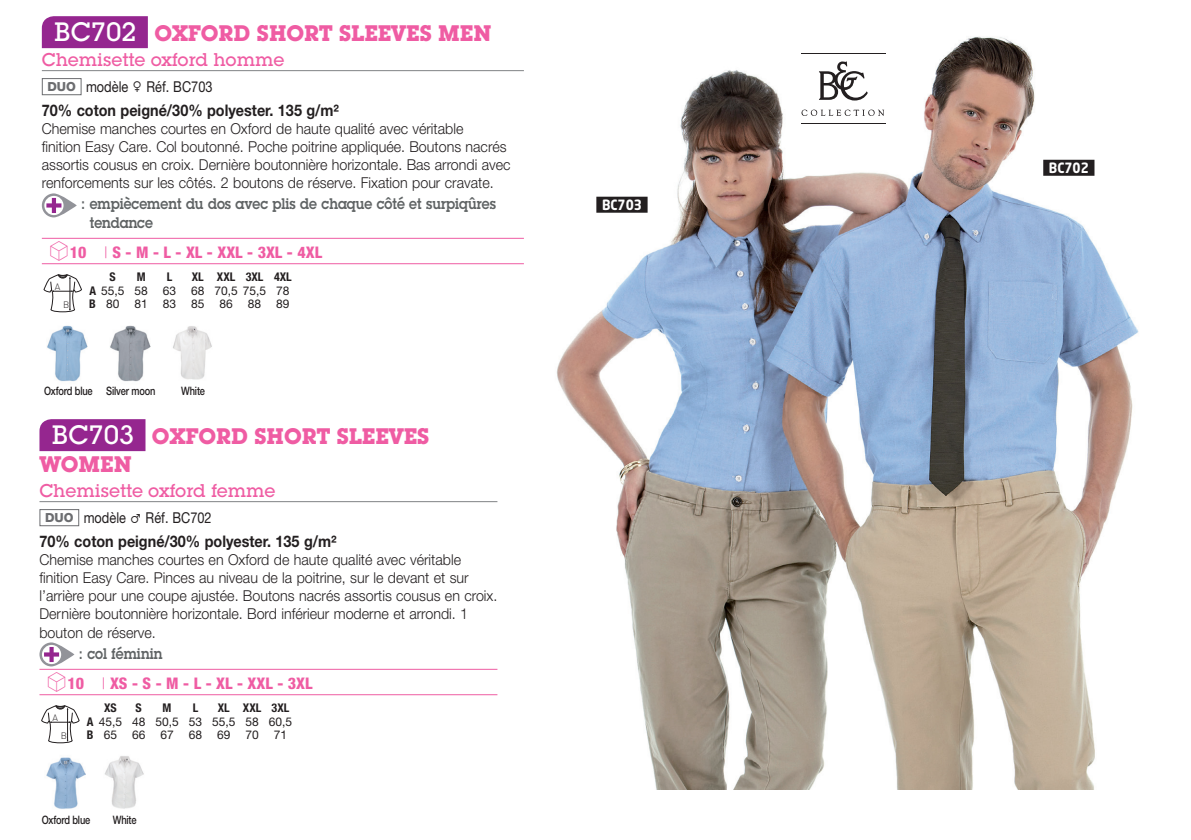
<style>
.page{position:relative;width:1191px;height:840px;background:#fff}
.page>*{position:absolute;margin:0;border:0;box-sizing:border-box;transform-origin:0 0}
.t1{font:700 22px/28px "Lubalin Graph Std";color:#ef5ca3}
.t2{font:500 18px "Lubalin Graph Std";color:#ef5ca3}
.t3{font:700 16px "Helvetica Neue LT";color:#231f20;scale:.9 1}
.t4{font:800 condensed 16px "Helvetica Neue LT";color:#ef5ca3}
.t5{font:300 15px/18px "Helvetica Neue LT";color:#231f20;scale:.95 1}
.t6{font:600 15px/18px "Lubalin Graph Std";color:#5f6364;scale:.9 1}
.t7{font:15px "Helvetica Neue LT";color:#231f20;scale:.85 1}
.t8{font:700 14px "Neo Sans Std";color:#fff;scale:.9 1}
.t9{font:12px/13.6px "Helvetica Neue LT";color:#231f20}
.t10{font:700 condensed 12px "Helvetica Neue LT";color:#231f20}
.t11{font:500 11.6px "Helvetica Neue LT";letter-spacing:-.02em;color:#231f20;scale:.8 1}
.t12{font:300 9.2px "DIN";color:#231f20}
.s1{font-weight:500;font-size:26px;color:#fff}
.s2{font-weight:800;font-size:12.6px;color:#6c6d70}
.s3{font-family:"Linotype Shapeshifter";font-weight:400;font-stretch:normal;font-size:26px}
.s4{font-weight:300}
.s5{font-weight:700;font-stretch:condensed}
</style>
<div class="page">
<img style="left:556px;top:36px;width:583px;height:753px">
<hr style="left:42px;top:70px;width:482px;height:1px;background:#808285">
<hr style="left:42px;top:238px;width:482px;height:1px;background:#ef5ca3">
<hr style="left:42px;top:263px;width:482px;height:1px;background:#ef5ca3">
<div style="left:42px;top:16px;width:106px;height:32px;background:#95268f"></div>
<div style="left:42px;top:78px;width:40px;height:17px;border:1px solid #6c6d70"></div>
<svg style="left:42px;top:193px;width:35px;height:24px"></svg>
<svg style="left:44px;top:196px;width:20px;height:19px"></svg>
<svg style="left:46px;top:198px;width:15px;height:15px"></svg>
<svg style="left:44px;top:274px;width:38px;height:38px"></svg>
<hr style="left:800px;top:53px;width:85px;height:1px;background:#231f20">
<hr style="left:800px;top:123px;width:85px;height:1px;background:#231f20">
<svg style="left:801px;top:109px;width:83px;height:7px"></svg>
<svg style="left:819px;top:61px;width:48px;height:39px"></svg>
<div style="left:1043px;top:160px;width:51px;height:16px;background:#231f20"></div>
<div style="left:320px;top:311px;width:159px;height:62px;border:1px solid #fff;border-radius:28px"></div>
<img style="left:173px;top:326px;width:39px;height:54px">
<img style="left:110px;top:325px;width:40px;height:57px">
<img style="left:47px;top:325px;width:41px;height:57px">
<hr style="left:39px;top:501px;width:458px;height:1px;background:#808285">
<hr style="left:39px;top:668px;width:458px;height:1px;background:#ef5ca3">
<hr style="left:39px;top:693px;width:458px;height:1px;background:#ef5ca3">
<div style="left:39px;top:419px;width:106px;height:32px;background:#95268f"></div>
<div style="left:39px;top:509px;width:40px;height:17px;border:1px solid #6c6d70"></div>
<svg style="left:39px;top:642px;width:35px;height:24px"></svg>
<svg style="left:42px;top:644px;width:19px;height:19px"></svg>
<svg style="left:44px;top:646px;width:15px;height:15px"></svg>
<svg style="left:41px;top:705px;width:38px;height:37px"></svg>
<div style="left:596px;top:196px;width:51px;height:16px;background:#231f20"></div>
<div style="left:311px;top:756px;width:159px;height:62px;border:1px solid #fff;border-radius:28px"></div>
<img style="left:104px;top:756px;width:40px;height:53px">
<img style="left:46px;top:757px;width:39px;height:52px">
<h1 class="t1" style="left:54px;top:19px;width:438px"><span class="s1">BC702</span> OXFORD SHORT SLEEVES MEN</h1>
<p class="t2" style="left:42px;top:48px;width:244px">Chemisette oxford homme</p>
<p class="t7" style="left:47px;top:77px;width:196px"><span class="s2">DUO</span> modèle ♀ Réf. BC703</p>
<p class="t3" style="left:42px;top:101px;width:332px">70% coton peigné/30% polyester. 135 g/m²</p>
<p class="t5" style="left:42px;top:120px;width:495px">Chemise manches courtes en Oxford de haute qualité avec véritable<br>finition Easy Care. Col boutonné. Poche poitrine appliquée. Boutons nacrés assortis cousus en croix. Dernière boutonnière horizontale. Bas arrondi avec renforcements sur les côtés. 2 boutons de réserve. Fixation pour cravate.</p>
<p class="t6" style="left:90px;top:195px;width:453px;text-indent:-9px">: empiècement du dos avec plis de chaque côté et surpiqûres tendance</p>
<p class="t4" style="left:49px;top:242px;width:275px"><span class="s3">S</span>10 <span class="s4">|</span> S - M - L - XL - XXL - 3XL - 4XL</p>
<p class="t12" style="left:55px;top:281px;width:7px">A</p>
<p class="t12" style="left:63px;top:298px;width:8px">B</p>
<p class="t10" style="left:110px;top:269px;width:8px">S</p>
<p class="t10" style="left:137px;top:269px;width:10px">M</p>
<p class="t10" style="left:167px;top:269px;width:7px">L</p>
<p class="t10" style="left:192px;top:269px;width:101px">XL XXL 3XL 4XL</p>
<p class="t9" style="left:89px;top:283px;width:60px"><span class="s5">A</span> 55,5 58</p>
<p class="t9" style="left:163px;top:283px;width:15px">63</p>
<p class="t9" style="left:191px;top:283px;width:100px">68 70,5 75,5 78</p>
<p class="t9" style="left:89px;top:297px;width:32px"><span class="s5">B</span> 80</p>
<p class="t9" style="left:134px;top:297px;width:15px">81</p>
<p class="t9" style="left:163px;top:297px;width:15px">83</p>
<p class="t9" style="left:191px;top:297px;width:15px">85</p>
<p class="t9" style="left:219px;top:297px;width:15px">86</p>
<p class="t9" style="left:248px;top:297px;width:43px">88 89</p>
<p class="t11" style="left:44px;top:384px;width:141px">oxford blue silver moon</p>
<p class="t11" style="left:181px;top:384px;width:31px">white</p>
<h1 class="t1" style="left:39px;top:422px;width:391px;text-indent:12px"><span class="s1">BC703</span> OXFORD SHORT SLEEVES<br>WOMEN</h1>
<p class="t2" style="left:39px;top:479px;width:237px">Chemisette oxford femme</p>
<p class="t7" style="left:45px;top:508px;width:197px"><span class="s2">DUO</span> modèle ♂ Réf. BC702</p>
<p class="t3" style="left:39px;top:531px;width:332px">70% coton peigné/30% polyester. 135 g/m²</p>
<p class="t5" style="left:39px;top:550px;width:483px">Chemise manches courtes en Oxford de haute qualité avec véritable finition Easy Care. Pinces au niveau de la poitrine, sur le devant et sur l’arrière pour une coupe ajustée. Boutons nacrés assortis cousus en croix.<br>Dernière boutonnière horizontale. Bord inférieur moderne et arrondi. 1 bouton de réserve.</p>
<p class="t6" style="left:79px;top:643px;width:94px">: col féminin</p>
<p class="t4" style="left:46px;top:672px;width:268px"><span class="s3">S</span>10 <span class="s4">|</span> XS - S - M - L - XL - XXL - 3XL</p>
<p class="t12" style="left:52px;top:712px;width:7px">A</p>
<p class="t12" style="left:61px;top:729px;width:8px">B</p>
<p class="t10" style="left:104px;top:700px;width:14px">XS</p>
<p class="t10" style="left:136px;top:700px;width:8px">S</p>
<p class="t10" style="left:163px;top:700px;width:10px">M</p>
<p class="t10" style="left:193px;top:700px;width:7px">L</p>
<p class="t9" style="left:87px;top:700px;width:207px;text-indent:131px"><span class="s5">XL XXL 3XL<br>A</span> 45,5 48 50,5 53 55,5 58 60,5<br><span class="s5">B</span> 65</p>
<p class="t9" style="left:132px;top:727px;width:15px">66</p>
<p class="t9" style="left:160px;top:727px;width:15px">67</p>
<p class="t9" style="left:189px;top:727px;width:15px">68</p>
<p class="t9" style="left:217px;top:727px;width:15px">69</p>
<p class="t9" style="left:245px;top:727px;width:15px">70</p>
<p class="t9" style="left:274px;top:727px;width:15px">71</p>
<p class="t11" style="left:42px;top:812px;width:62px">oxford blue</p>
<p class="t11" style="left:113px;top:812px;width:31px">white</p>
<p class="t8" style="left:602px;top:196px;width:46px">BC703</p>
<p class="t8" style="left:1049px;top:159px;width:46px">BC702</p>
</div>
